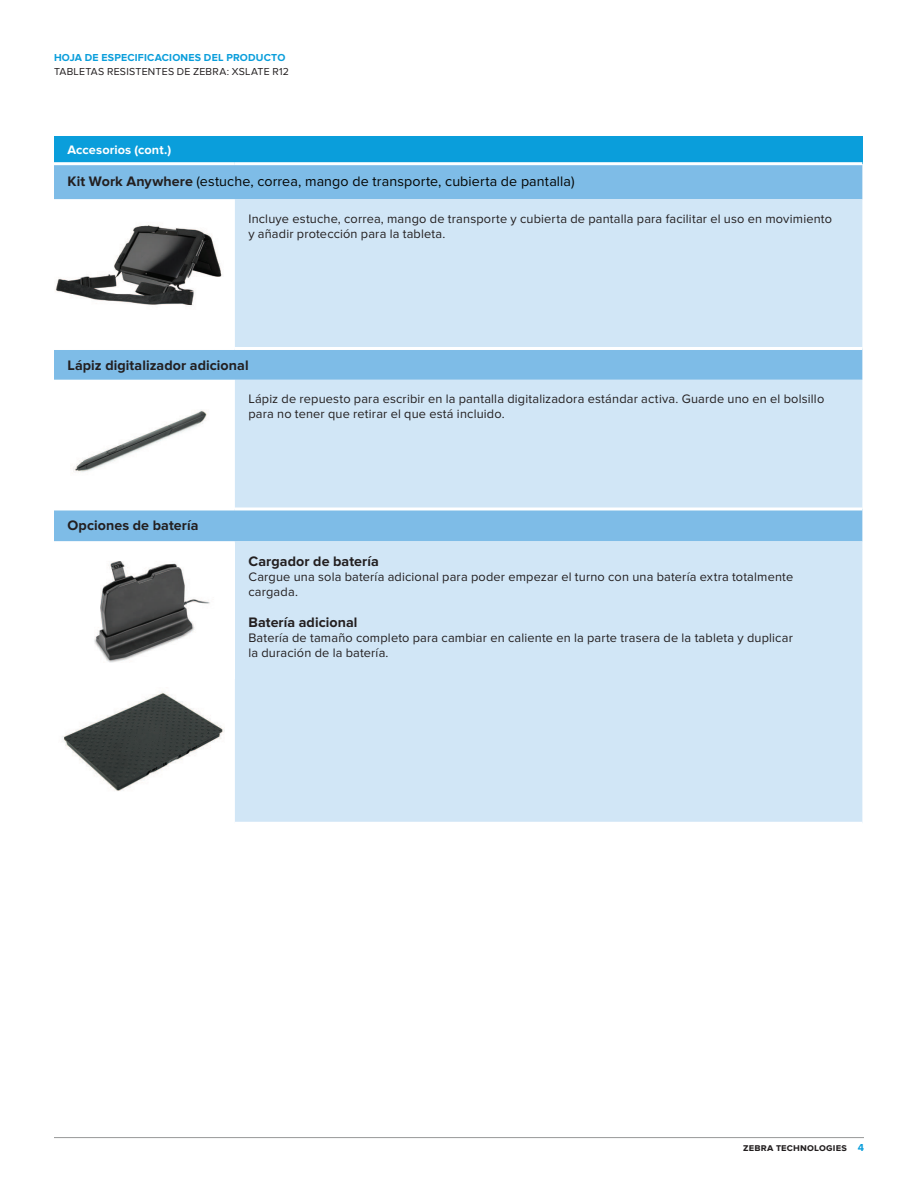
<style>
.page{position:relative;width:918px;height:1188px;background:#fff}
.page>*{position:absolute;margin:0;border:0;box-sizing:border-box;transform-origin:0 0}
.Table_Subhead_Black{font:700 14.25px "Proxima Nova";letter-spacing:.005em;color:#231f20}
.Table_Subhead_Black-2{font:14.25px "Proxima Nova";letter-spacing:.01em;color:#040503}
.Table_Body_Copy{font:12.75px/15px "Proxima Nova";letter-spacing:.015em;color:#231f20}
.Table_White_Header{font:700 12.75px "Proxima Nova";color:#fff}
.t1{font:10.5px "Proxima Nova";letter-spacing:.025em;color:#231f20}
.t2{font:700 10.5px "Proxima Nova";letter-spacing:.02em;color:#0a9edb}
.t3{font:700 10.5px "Proxima Nova";letter-spacing:.015em;color:#231f20}
.s1{font-weight:700;color:#231f20}
.s2{color:#0a9edb}
</style>
<div class="page">
<div style="left:54px;top:136px;width:808px;height:28px;background:#0a9edb"></div>
<div style="left:54px;top:165px;width:808px;height:34px;background:#7ebce7"></div>
<svg style="left:54px;top:199px;width:181px;height:343px"></svg>
<svg style="left:235px;top:199px;width:627px;height:623px;background:#c8e1f4"></svg>
<hr style="left:54px;top:162px;width:181px;height:3px;background:#fff">
<hr style="left:235px;top:162px;width:627px;height:3px;background:#fff">
<hr style="left:54px;top:347px;width:181px;height:3px;background:#fff">
<hr style="left:235px;top:347px;width:627px;height:3px;background:#fff">
<hr style="left:54px;top:507px;width:181px;height:3px;background:#fff">
<hr style="left:235px;top:507px;width:627px;height:3px;background:#fff">
<img style="left:54px;top:200px;width:179px;height:118px">
<img style="left:70px;top:403px;width:145px;height:76px">
<img style="left:94px;top:561px;width:116px;height:102px">
<img style="left:62px;top:692px;width:163px;height:99px">
<hr style="left:54px;top:1137px;width:810px;height:1px;background:#989999">
<p class="t2" style="left:54px;top:51px;width:233px">HOJA DE ESPECIFICACIONES DEL PRODUCTO</p>
<p class="t1" style="left:54px;top:66px;width:237px">TABLETAS RESISTENTES DE ZEBRA: XSLATE R12</p>
<p class="Table_White_Header" style="left:68px;top:142px;width:105px">Accesorios (cont.)</p>
<p class="Table_Subhead_Black-2" style="left:68px;top:173px;width:509px"><span class="s1">Kit Work Anywhere</span> (estuche, correa, mango de transporte, cubierta de pantalla)</p>
<p class="Table_Body_Copy" style="left:248px;top:211px;width:585px">Incluye estuche, correa, mango de transporte y cubierta de pantalla para facilitar el uso en movimiento y añadir protección para la tableta.</p>
<p class="Table_Subhead_Black" style="left:68px;top:357px;width:183px">Lápiz digitalizador adicional</p>
<p class="Table_Subhead_Black" style="left:68px;top:517px;width:132px">Opciones de batería</p>
<p class="Table_Body_Copy" style="left:248px;top:392px;width:577px">Lápiz de repuesto para escribir en la pantalla digitalizadora estándar activa. Guarde uno en el bolsillo para no tener que retirar el que está incluido.</p>
<p class="Table_Subhead_Black" style="left:248px;top:553px;width:132px">Cargador de batería</p>
<p class="Table_Body_Copy" style="left:248px;top:570px;width:546px">Cargue una sola batería adicional para poder empezar el turno con una batería extra totalmente cargada.</p>
<p class="Table_Subhead_Black" style="left:248px;top:614px;width:111px">Batería adicional</p>
<p class="Table_Body_Copy" style="left:248px;top:630px;width:546px">Batería de tamaño completo para cambiar en caliente en la parte trasera de la tableta y duplicar la duración de la batería.</p>
<p class="t3" style="left:743px;top:1142px;width:122px">zebra technologies <span class="s2">4</span></p>
</div>
